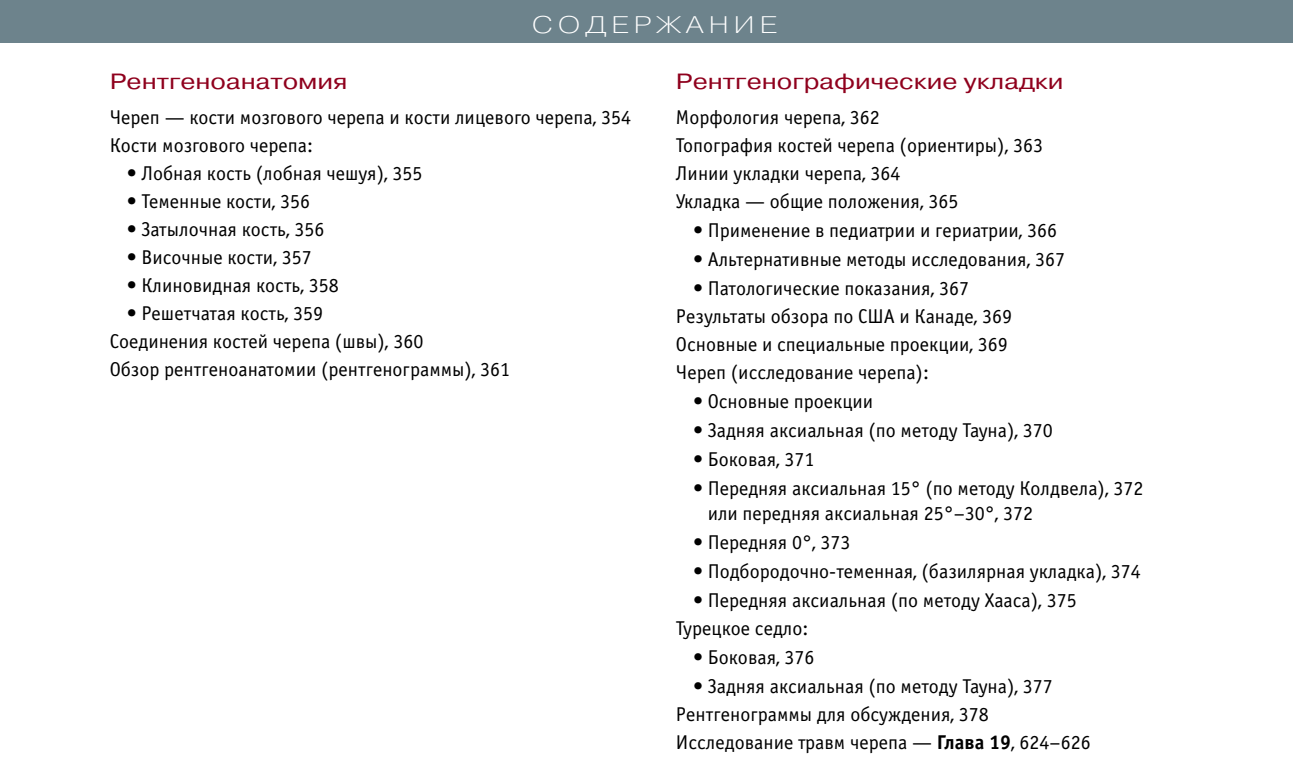
<style>
.page{position:relative;width:1293px;height:772px;background:#fff}
.page>*{position:absolute;margin:0;border:0;box-sizing:border-box;transform-origin:0 0}
.t1{font:24px "Pragmatica Light C";letter-spacing:.15em;color:#fff;scale:1.25 1}
.t2{font:22px "Pragmatica C";color:#8f001d;scale:1.2 1}
.t3{font:20px/28px "Officina Sans C";color:#000}
.s1{font-weight:700}
</style>
<div class="page">
<div style="left:0;top:0;width:1293px;height:43px;background:#6d838c"></div>
<p class="t1" style="left:531px;top:11px;width:198px">СОДЕРЖАНИЕ</p>
<p class="t2" style="left:110px;top:69px;width:200px">Рентгеноанатомия</p>
<p class="t3" style="left:110px;top:104px;width:523px">Череп — кости мозгового черепа и кости лицевого черепа, 354<br>Кости мозгового черепа:</p>
<p class="t3" style="left:127px;top:159px;width:297px">• Лобная кость (лобная чешуя), 355</p>
<p class="t3" style="left:127px;top:187px;width:185px">• Теменные кости, 356</p>
<p class="t3" style="left:127px;top:215px;width:199px">• Затылочная кость, 356</p>
<p class="t3" style="left:127px;top:243px;width:186px">• Височные кости, 357</p>
<p class="t3" style="left:127px;top:271px;width:213px">• Клиновидная кость, 358</p>
<p class="t3" style="left:110px;top:299px;width:402px;text-indent:17px">• Решетчатая кость, 359<br>Соединения костей черепа (швы), 360<br>Обзор рентгеноанатомии (рентгенограммы), 361</p>
<p class="t2" style="left:676px;top:69px;width:324px">Рентгенографические укладки</p>
<p class="t3" style="left:676px;top:104px;width:368px">Морфология черепа, 362<br>Топография костей черепа (ориентиры), 363<br>Линии укладки черепа, 364<br>Укладка — общие положения, 365</p>
<p class="t3" style="left:693px;top:216px;width:366px">• Применение в педиатрии и гериатрии, 366</p>
<p class="t3" style="left:693px;top:245px;width:373px">• Альтернативные методы исследования, 367</p>
<p class="t3" style="left:676px;top:274px;width:337px;text-indent:17px">• Патологические показания, 367<br>Результаты обзора по США и Канаде, 369<br>Основные и специальные проекции, 369<br>Череп (исследование черепа):</p>
<p class="t3" style="left:693px;top:387px;width:182px">• Основные проекции</p>
<p class="t3" style="left:693px;top:416px;width:361px">• Задняя аксиальная (по методу Тауна), 370</p>
<p class="t3" style="left:693px;top:445px;width:123px">• Боковая, 371</p>
<p class="t3" style="left:707px;top:476px;width:437px;line-height:25px;text-indent:-15px">• Передняя аксиальная 15° (по методу Колдвела), 372 или передняя аксиальная 25°–30°, 372</p>
<p class="t3" style="left:693px;top:528px;width:159px">• Передняя 0°, 373</p>
<p class="t3" style="left:693px;top:557px;width:449px">• Подбородочно-теменная, (базилярная укладка), 374</p>
<p class="t3" style="left:676px;top:586px;width:402px;text-indent:17px">• Передняя аксиальная (по методу Хааса), 375<br>Турецкое седло:</p>
<p class="t3" style="left:693px;top:643px;width:123px">• Боковая, 376</p>
<p class="t3" style="left:676px;top:672px;width:416px;text-indent:17px">• Задняя аксиальная (по методу Тауна), 377<br>Рентгенограммы для обсуждения, 378<br>Исследование травм черепа — <span class="s1">Глава 19</span>, 624–626</p>
</div>
